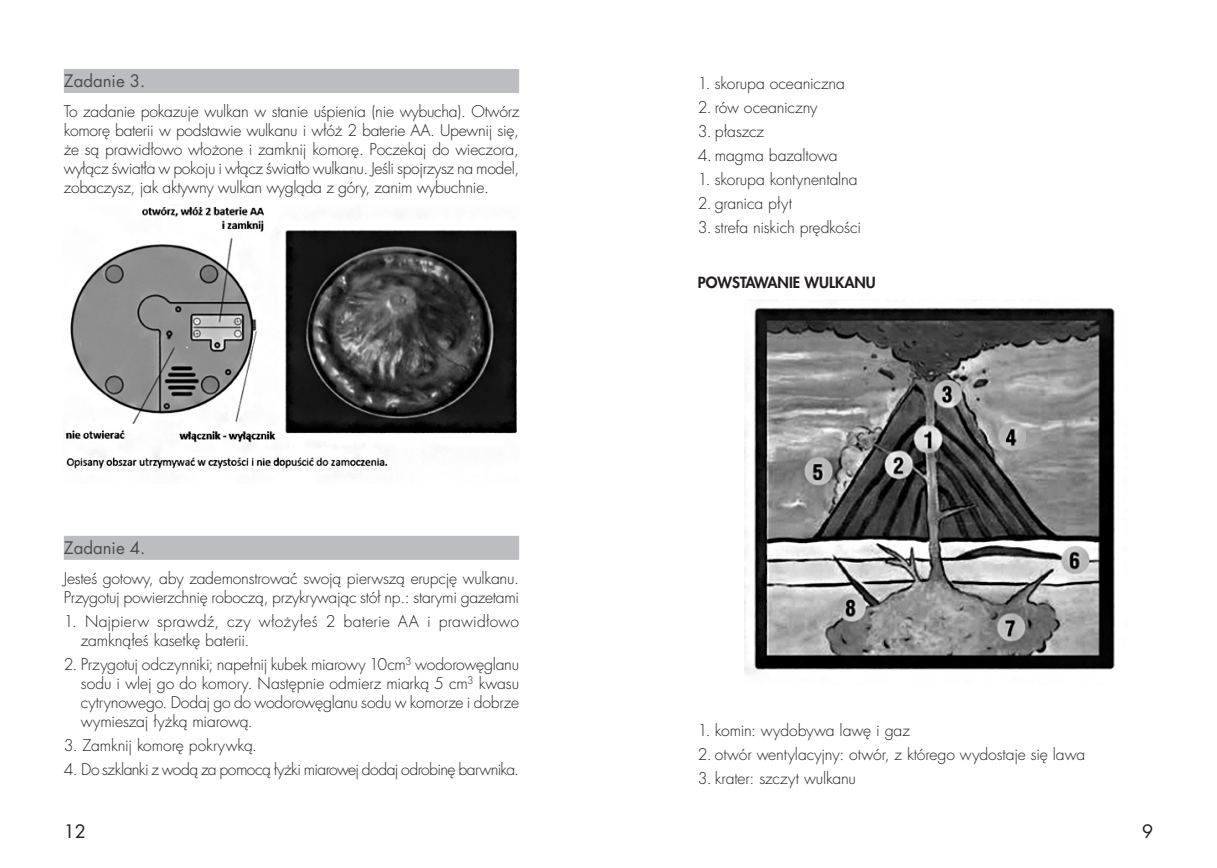
<style>
.page{position:relative;width:1217px;height:868px;background:#fff}
.page>*{position:absolute;margin:0;border:0;box-sizing:border-box;transform-origin:0 0}
.t1{font:18px "Futura LT";color:#231f20}
.t2{font:16.8px "Futura LTS Book";color:#4b4c4d}
.t3{font:300 15.75px/18.9px "Futura LTS";letter-spacing:-.015em;color:#231f20;text-align:justify}
.t4{font:300 15.75px/18.9px "Futura LTS";letter-spacing:.005em;color:#231f20}
.t5{font:300 15.75px "Futura LTS";letter-spacing:-.035em;color:#231f20}
.t6{font:800 15px "Futura LTS";color:#231f20}
</style>
<div class="page">
<div style="left:64px;top:69px;width:455px;height:24px;background:#bcbdc0"></div>
<div style="left:64px;top:535px;width:455px;height:24px;background:#bcbdc0"></div>
<img style="left:65px;top:207px;width:452px;height:262px">
<img style="left:744px;top:307px;width:371px;height:368px">
<p class="t2" style="left:64px;top:70px;width:83px">Zadanie 3.</p>
<p class="t3" style="left:64px;top:103px;width:457px">To zadanie pokazuje wulkan w stanie uśpienia (nie wybucha). Otwórz komorę baterii w podstawie wulkanu i włóż 2 baterie AA. Upewnij się, że są prawidłowo włożone i zamknij komorę. Poczekaj do wieczora, wyłącz światła w pokoju i włącz światło wulkanu. Jeśli spojrzysz na model, zobaczysz, jak aktywny wulkan wygląda z góry, zanim wybuchnie.</p>
<p class="t2" style="left:64px;top:537px;width:83px">Zadanie 4.</p>
<p class="t3" style="left:64px;top:569px;width:457px">Jesteś gotowy, aby zademonstrować swoją pierwszą erupcję wulkanu.<br>Przygotuj powierzchnię roboczą, przykrywając stół np.: starymi gazetami</p>
<p class="t4" style="left:81px;top:612px;width:439px;text-indent:-17px">1. Najpierw sprawdź, czy włożyłeś 2 baterie AA i prawidłowo zamknąłeś kasetkę baterii.</p>
<p class="t3" style="left:81px;top:655px;width:439px;text-indent:-17px">2. Przygotuj odczynniki; napełnij kubek miarowy 10cm<sup>3</sup> wodorowęglanu sodu i wlej go do komory. Następnie odmierz miarką 5 cm<sup>3</sup> kwasu cytrynowego. Dodaj go do wodorowęglanu sodu w komorze i dobrze wymieszaj łyżką miarową.</p>
<p class="t3" style="left:64px;top:736px;width:194px">3. Zamknij komorę pokrywką.</p>
<p class="t5" style="left:64px;top:759px;width:456px">4. Do szklanki z wodą za pomocą łyżki miarowej dodaj odrobinę barwnika.</p>
<p class="t1" style="left:64px;top:819px;width:24px">12</p>
<p class="t3" style="left:697px;top:74px;width:149px">1. skorupa oceaniczna</p>
<p class="t3" style="left:697px;top:98px;width:121px">2. rów oceaniczny</p>
<p class="t3" style="left:697px;top:122px;width:68px">3. płaszcz</p>
<p class="t3" style="left:697px;top:146px;width:141px">4. magma bazaltowa</p>
<p class="t3" style="left:697px;top:170px;width:161px">1. skorupa kontynentalna</p>
<p class="t3" style="left:697px;top:194px;width:96px">2. granica płyt</p>
<p class="t3" style="left:697px;top:218px;width:165px">3. strefa niskich prędkości</p>
<p class="t6" style="left:697px;top:272px;width:179px">POWSTAWANIE WULKANU</p>
<p class="t3" style="left:697px;top:721px;width:213px">1. komin: wydobywa lawę i gaz</p>
<p class="t3" style="left:697px;top:745px;width:389px">2. otwór wentylacyjny: otwór, z którego wydostaje się lawa</p>
<p class="t3" style="left:697px;top:769px;width:160px">3. krater: szczyt wulkanu</p>
<p class="t1" style="left:1141px;top:819px;width:13px">9</p>
</div>
